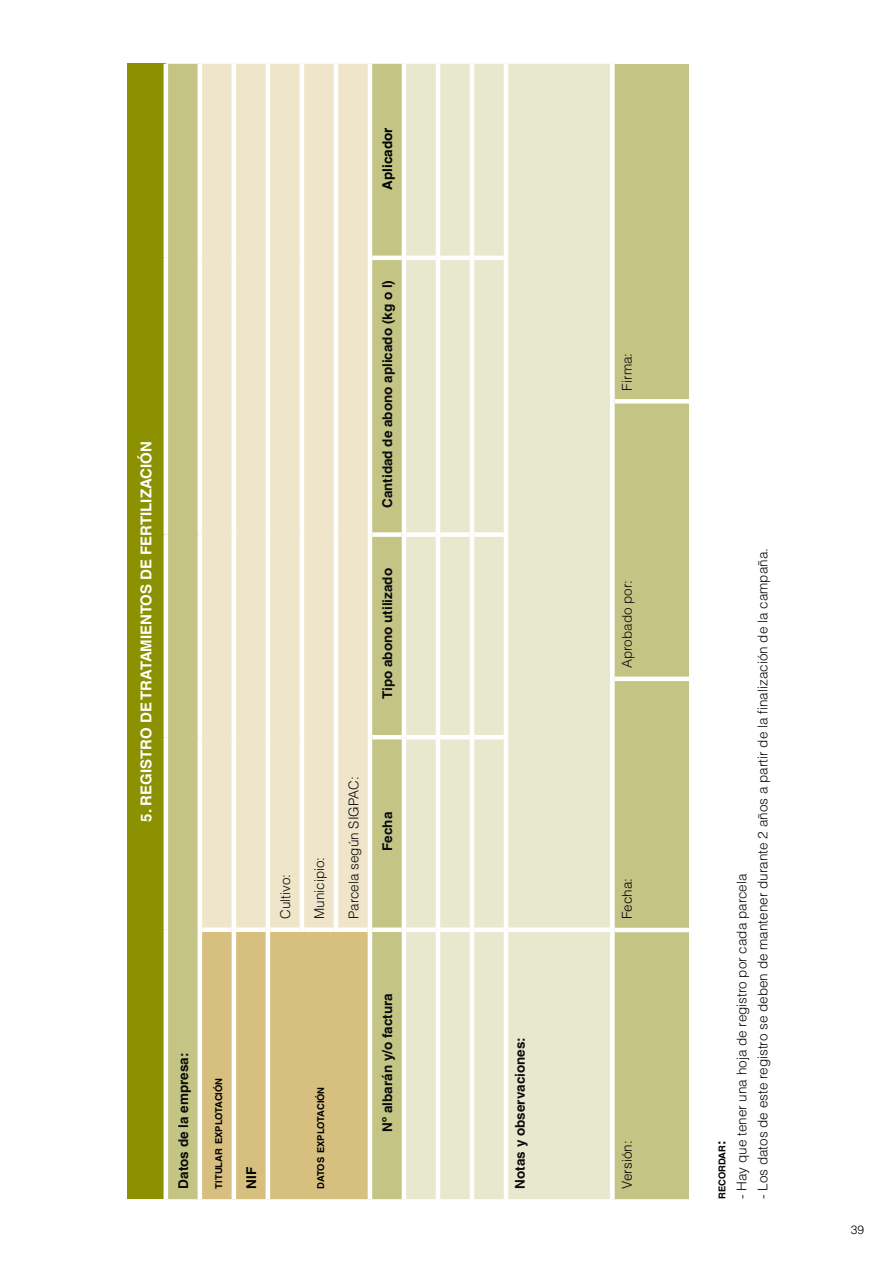
<style>
.page{position:relative;width:893px;height:1263px;background:#fff}
.page>*{position:absolute;margin:0;border:0;box-sizing:border-box;transform-origin:0 0}
.t1{font:700 15px "Helvetica";color:#fff}
.t2{font:300 13.5px "Helvetica";color:#0b0a0b}
.t3{font:700 13.5px "Helvetica";color:#0b0a0b}
.t4{font:300 13.5px "Helvetica";color:#000}
.t5{font:700 13.5px "Helvetica";color:#000}
.t6{font:700 13.5px "Helvetica";color:#000}
.t7{font:300 12px "Helvetica";color:#000}
.t8{font:700 9.45px "Helvetica";color:#000}
.s1{font-size:13.5px}
</style>
<div class="page">
<div style="left:128px;top:64px;width:38px;height:1135px;background:#8b9100"></div>
<div style="left:168px;top:64px;width:234px;height:1135px;background:#c4c584"></div>
<div style="left:202px;top:932px;width:166px;height:267px;background:#d6bf7f"></div>
<div style="left:202px;top:64px;width:166px;height:863px;background:#efe5ca"></div>
<div style="left:406px;top:64px;width:204px;height:1135px;background:#e7e8cd"></div>
<hr style="left:164px;top:930px;width:4px;height:269px;background:#fff">
<hr style="left:164px;top:737px;width:4px;height:193px;background:#fff">
<hr style="left:164px;top:535px;width:4px;height:202px;background:#fff">
<hr style="left:164px;top:258px;width:4px;height:277px;background:#fff">
<hr style="left:164px;top:64px;width:4px;height:194px;background:#fff">
<hr style="left:198px;top:930px;width:4px;height:269px;background:#fff">
<hr style="left:198px;top:737px;width:4px;height:193px;background:#fff">
<div style="left:202px;top:927px;width:30px;height:5px;background:#fff"></div>
<hr style="left:198px;top:535px;width:4px;height:202px;background:#fff">
<hr style="left:198px;top:258px;width:4px;height:277px;background:#fff">
<hr style="left:198px;top:64px;width:4px;height:194px;background:#fff">
<hr style="left:232px;top:930px;width:4px;height:269px;background:#fff">
<hr style="left:232px;top:737px;width:4px;height:193px;background:#fff">
<div style="left:236px;top:927px;width:30px;height:5px;background:#fff"></div>
<hr style="left:232px;top:535px;width:4px;height:202px;background:#fff">
<hr style="left:232px;top:258px;width:4px;height:277px;background:#fff">
<hr style="left:232px;top:64px;width:4px;height:194px;background:#fff">
<hr style="left:266px;top:930px;width:4px;height:269px;background:#fff">
<hr style="left:266px;top:737px;width:4px;height:193px;background:#fff">
<div style="left:270px;top:927px;width:30px;height:5px;background:#fff"></div>
<hr style="left:266px;top:535px;width:4px;height:202px;background:#fff">
<hr style="left:266px;top:258px;width:4px;height:277px;background:#fff">
<hr style="left:266px;top:64px;width:4px;height:194px;background:#fff">
<hr style="left:300px;top:737px;width:4px;height:195px;background:#fff">
<div style="left:304px;top:927px;width:30px;height:5px;background:#fff"></div>
<hr style="left:300px;top:535px;width:4px;height:202px;background:#fff">
<hr style="left:300px;top:258px;width:4px;height:277px;background:#fff">
<hr style="left:300px;top:64px;width:4px;height:194px;background:#fff">
<hr style="left:334px;top:737px;width:4px;height:195px;background:#fff">
<div style="left:338px;top:927px;width:30px;height:5px;background:#fff"></div>
<hr style="left:334px;top:535px;width:4px;height:202px;background:#fff">
<hr style="left:334px;top:258px;width:4px;height:277px;background:#fff">
<hr style="left:334px;top:64px;width:4px;height:194px;background:#fff">
<hr style="left:368px;top:930px;width:4px;height:269px;background:#fff">
<hr style="left:368px;top:737px;width:4px;height:193px;background:#fff">
<div style="left:372px;top:927px;width:30px;height:5px;background:#fff"></div>
<hr style="left:368px;top:535px;width:4px;height:202px;background:#fff">
<hr style="left:372px;top:735px;width:30px;height:4px;background:#fff">
<hr style="left:368px;top:258px;width:4px;height:277px;background:#fff">
<div style="left:372px;top:532px;width:30px;height:5px;background:#fff"></div>
<hr style="left:368px;top:64px;width:4px;height:194px;background:#fff">
<hr style="left:372px;top:256px;width:30px;height:4px;background:#fff">
<div style="left:406px;top:927px;width:30px;height:5px;background:#fff"></div>
<hr style="left:406px;top:735px;width:30px;height:4px;background:#fff">
<div style="left:406px;top:532px;width:30px;height:5px;background:#fff"></div>
<hr style="left:406px;top:256px;width:30px;height:4px;background:#fff">
<hr style="left:436px;top:930px;width:4px;height:269px;background:#fff">
<hr style="left:436px;top:737px;width:4px;height:193px;background:#fff">
<div style="left:440px;top:927px;width:30px;height:5px;background:#fff"></div>
<hr style="left:436px;top:535px;width:4px;height:202px;background:#fff">
<hr style="left:440px;top:735px;width:30px;height:4px;background:#fff">
<hr style="left:436px;top:258px;width:4px;height:277px;background:#fff">
<div style="left:440px;top:532px;width:30px;height:5px;background:#fff"></div>
<hr style="left:436px;top:64px;width:4px;height:194px;background:#fff">
<hr style="left:440px;top:256px;width:30px;height:4px;background:#fff">
<hr style="left:470px;top:930px;width:4px;height:269px;background:#fff">
<hr style="left:470px;top:737px;width:4px;height:193px;background:#fff">
<div style="left:474px;top:927px;width:30px;height:5px;background:#fff"></div>
<hr style="left:470px;top:535px;width:4px;height:202px;background:#fff">
<hr style="left:474px;top:735px;width:30px;height:4px;background:#fff">
<hr style="left:470px;top:258px;width:4px;height:277px;background:#fff">
<div style="left:474px;top:532px;width:30px;height:5px;background:#fff"></div>
<hr style="left:470px;top:64px;width:4px;height:194px;background:#fff">
<hr style="left:474px;top:256px;width:30px;height:4px;background:#fff">
<hr style="left:504px;top:930px;width:4px;height:269px;background:#fff">
<hr style="left:504px;top:737px;width:4px;height:193px;background:#fff">
<div style="left:508px;top:927px;width:102px;height:5px;background:#fff"></div>
<hr style="left:504px;top:535px;width:4px;height:202px;background:#fff">
<hr style="left:504px;top:258px;width:4px;height:277px;background:#fff">
<hr style="left:504px;top:64px;width:4px;height:194px;background:#fff">
<div style="left:615px;top:64px;width:74px;height:1135px;background:#c4c584"></div>
<hr style="left:615px;top:928px;width:74px;height:4px;background:#fff">
<div style="left:615px;top:676px;width:74px;height:5px;background:#fff"></div>
<div style="left:615px;top:399px;width:74px;height:5px;background:#fff"></div>
<p class="t5" style="left:379px;top:190px;width:64px;rotate:-90deg">Aplicador</p>
<p class="t1" style="left:137px;top:821px;width:382px;rotate:-90deg">5. REGISTRO DE TRATAMIENTOS DE FERTILIZACIÓN</p>
<p class="t3" style="left:379px;top:508px;width:230px;rotate:-90deg">Cantidad de abono aplicado (kg o l)</p>
<p class="t3" style="left:379px;top:699px;width:133px;rotate:-90deg">Tipo abono utilizado</p>
<p class="t2" style="left:277px;top:919px;width:47px;rotate:-90deg">Cultivo:</p>
<p class="t2" style="left:311px;top:919px;width:64px;rotate:-90deg">Municipio:</p>
<p class="t2" style="left:345px;top:919px;width:144px;rotate:-90deg">Parcela según SIGPAC:</p>
<p class="t3" style="left:379px;top:851px;width:40px;rotate:-90deg">Fecha</p>
<p class="t3" style="left:175px;top:1188px;width:137px;rotate:-90deg">Datos de la empresa:</p>
<p class="t8" style="left:213px;top:1188px;width:112px;rotate:-90deg">titular explotación</p>
<p class="t6" style="left:243px;top:1188px;width:22px;rotate:-90deg">NIF</p>
<p class="t8" style="left:315px;top:1188px;width:103px;rotate:-90deg">datos explotación</p>
<p class="t3" style="left:379px;top:1131px;width:140px;rotate:-90deg">Nº albarán y/o factura</p>
<p class="t3" style="left:512px;top:1188px;width:153px;rotate:-90deg">Notas y observaciones:</p>
<p class="t2" style="left:618px;top:391px;width:39px;rotate:-90deg">Firma:</p>
<p class="t2" style="left:618px;top:668px;width:90px;rotate:-90deg">Aprobado por:</p>
<p class="t4" style="left:618px;top:919px;width:43px;rotate:-90deg">Fecha:</p>
<p class="t4" style="left:618px;top:1188px;width:50px;rotate:-90deg">Versión:</p>
<p class="t8" style="left:716px;top:1199px;width:60px;rotate:-90deg">recordar<span class="s1">:</span></p>
<p class="t2" style="left:733px;top:1199px;width:327px;rotate:-90deg">- Hay que tener una hoja de registro por cada parcela</p>
<p class="t2" style="left:754px;top:1199px;width:653px;rotate:-90deg">- Los datos de este registro se deben de mantener durante 2 años a partir de la finalización de la campaña.</p>
<p class="t7" style="left:851px;top:1222px;width:15px">39</p>
</div>
